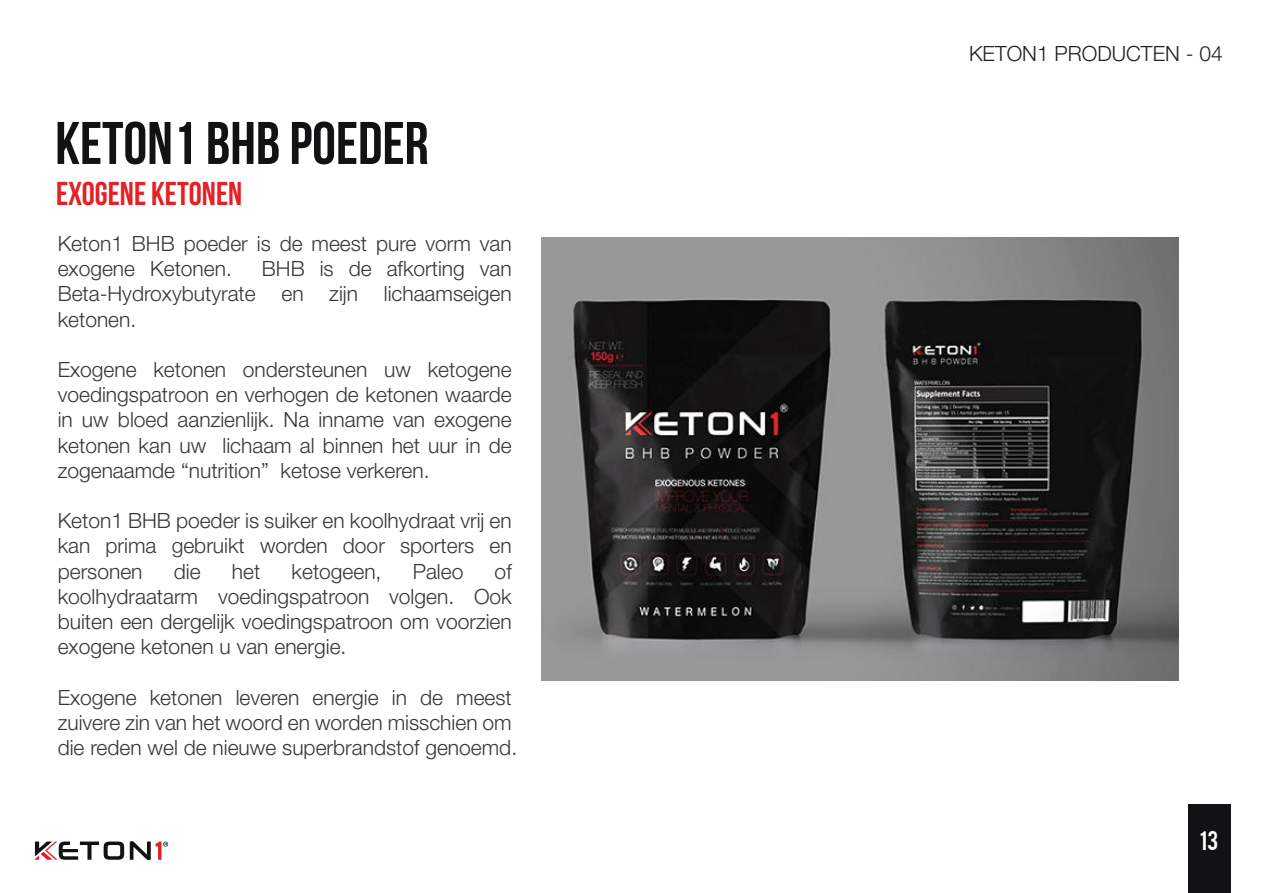
<style>
.page{position:relative;width:1263px;height:893px;background:#fff}
.page>*{position:absolute;margin:0;border:0;box-sizing:border-box;transform-origin:0 0}
.t1{font:60px "Bebas Neue";color:#111213}
.t2{font:33px "Bebas Neue";color:#e42127}
.t3{font:300 21px/25.2px "Helvetica Neue LT Pro";color:#393535;text-align:justify}
.t4{font:300 21px "Helvetica Neue LT Pro";color:#241f1f}
.t5{font:21px "Bebas";color:#fff}
</style>
<div class="page">
<div style="left:1188px;top:804px;width:42px;height:89px;background:#111213"></div>
<svg style="left:35px;top:841px;width:89px;height:19px"></svg>
<svg style="left:130px;top:841px;width:38px;height:19px"></svg>
<img style="left:541px;top:237px;width:638px;height:443px">
<h1 class="t1" style="left:55px;top:110px;width:375px">KETON1 BHB POEDER</h1>
<h2 class="t2" style="left:56px;top:176px;width:188px">EXOGENE KETONEN</h2>
<p class="t3" style="left:58px;top:230px;width:455px">Keton1 BHB poeder is de meest pure vorm van exogene Ketonen.</p>
<p class="t3" style="left:58px;top:256px;width:456px;text-indent:204px">BHB is de afkorting van Beta-Hydroxybutyrate en zijn lichaamseigen ketonen.</p>
<p class="t3" style="left:58px;top:356px;width:456px">Exogene ketonen ondersteunen uw ketogene voedingspatroon en verhogen de ketonen waarde in uw bloed aanzienlijk. Na inname van exogene ketonen kan uw lichaam al binnen het uur in de zogenaamde “nutrition” ketose verkeren.</p>
<p class="t3" style="left:58px;top:508px;width:456px">Keton1 BHB poeder is suiker en koolhydraat vrij en kan prima gebruikt worden door sporters en personen</p>
<p class="t3" style="left:58px;top:558px;width:456px;text-indent:437px">of koolhydraatarm voedingspatroon volgen. Ook buiten een dergelijk voedingspatroon om voorzien exogene ketonen u van energie.</p>
<p class="t3" style="left:58px;top:684px;width:461px;text-align:left">Exogene ketonen leveren energie in de meest zuivere zin van het woord en worden misschien om die reden wel de nieuwe superbrandstof genoemd.</p>
<p class="t3" style="left:174px;top:558px;width:28px">die</p>
<p class="t3" style="left:232px;top:558px;width:30px">het</p>
<p class="t3" style="left:292px;top:558px;width:91px">ketogeen,</p>
<p class="t3" style="left:413px;top:558px;width:52px">Paleo</p>
<p class="t4" style="left:969px;top:41px;width:255px">KETON1 PRODUCTEN - 04</p>
<p class="t5" style="left:1200px;top:825px;width:20px">13</p>
</div>
